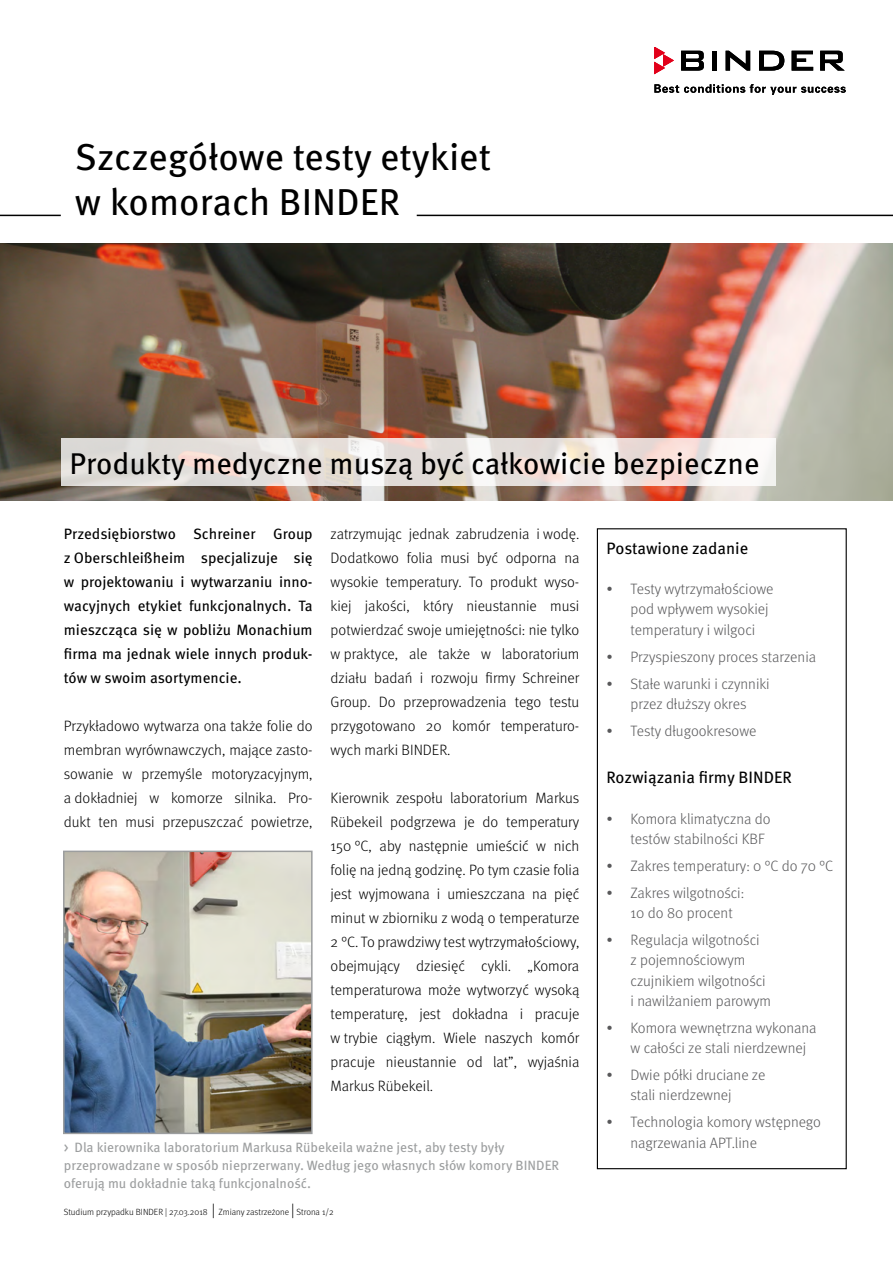
<style>
.page{position:relative;width:893px;height:1263px;background:#fff}
.page>*{position:absolute;margin:0;border:0;box-sizing:border-box;transform-origin:0 0}
.t1{font:37.5px/45px "Meta Pro";color:#000}
.BU{font:30px "Meta Pro";color:#000}
.rechte_Box{font:16.5px "Meta Pro";color:#000}
.Fließtext{font:300 15px/24px "Meta Pro";color:#000;text-align:justify}
.t2{font:300 15px/20.2px "Meta Pro";color:#58585a}
.Fließtext-2{font:15px/24px "Meta Pro";color:#000;text-align:justify}
.BU-2{font:13.5px/18px "Meta Pro";letter-spacing:-.005em;color:#9c9e9f}
.t3{font:300 9px "Meta Pro";color:#000}
.s1{font-size:15px}
</style>
<div class="page">
<svg style="left:654px;top:84px;width:192px;height:11px"></svg>
<svg style="left:681px;top:51px;width:23px;height:20px"></svg>
<div style="left:712px;top:51px;width:5px;height:20px;background:#000"></div>
<svg style="left:726px;top:51px;width:24px;height:20px"></svg>
<svg style="left:759px;top:51px;width:25px;height:20px"></svg>
<svg style="left:792px;top:51px;width:21px;height:20px"></svg>
<svg style="left:820px;top:51px;width:25px;height:20px"></svg>
<svg style="left:654px;top:47px;width:19px;height:27px"></svg>
<img style="left:0;top:243px;width:893px;height:258px">
<div style="left:597px;top:528px;width:250px;height:641px;border:1px solid #000"></div>
<hr style="left:0;top:215px;width:61px;height:1px;background:#000">
<hr style="left:417px;top:215px;width:476px;height:1px;background:#000">
<img style="left:66px;top:853px;width:244px;height:278px">
<div style="left:63px;top:850px;width:250px;height:284px;border:2px solid #9c9e9f"></div>
<svg style="left:61px;top:439px;width:714px;height:47px"></svg>
<p class="t1" style="left:75px;top:132px;width:418px">Szczegółowe testy etykiet w komorach BINDER</p>
<p class="BU" style="left:69px;top:441px;width:692px">Produkty medyczne muszą być całkowicie bezpieczne</p>
<p class="Fließtext-2" style="left:64px;top:521px;width:250px">Przedsiębiorstwo Schreiner Group z Oberschleißheim specjalizuje się w projektowaniu i wytwarzaniu inno&shy;wacyjnych etykiet funkcjonalnych. Ta mieszcząca się w pobliżu Monachium firma ma jednak wiele innych produk&shy;tów w swoim asortymencie.</p>
<p class="Fließtext" style="left:64px;top:713px;width:250px">Przykładowo wytwarza ona także folie do membran wyrównawczych, mające zasto&shy;sowanie w przemyśle motoryzacyjnym, a dokładniej w komorze silnika. Pro&shy;dukt ten musi przepuszczać powietrze,</p>
<p class="Fließtext" style="left:331px;top:521px;width:250px">zatrzymując jednak zabrudzenia i wodę.<br>Dodatkowo folia musi być odporna na wysokie temperatury. To produkt wyso&shy;kiej jakości, który nieustannie musi potwierdzać swoje umiejętności: nie tylko w praktyce, ale także w laboratorium działu badań i rozwoju firmy Schreiner Group. Do przeprowadzenia tego testu przygotowano 20 komór temperaturo&shy;wych marki BINDER.</p>
<p class="Fließtext" style="left:331px;top:785px;width:250px">Kierownik zespołu laboratorium Markus Rübekeil podgrzewa je do temperatury 150 °C, aby następnie umieścić w nich folię na jedną godzinę. Po tym czasie folia jest wyjmowana i umieszczana na pięć minut w zbiorniku z wodą o temperaturze 2 °C. To prawdziwy test wytrzymałościowy, obejmujący dziesięć cykli. „Komora temperaturowa może wytworzyć wysoką temperaturę, jest dokładna i pracuje w trybie ciągłym. Wiele naszych komór pracuje nieustannie od lat”, wyjaśnia Markus Rübekeil.</p>
<p class="BU-2" style="left:64px;top:1137px;width:497px">&gt; Dla kierownika laboratorium Markusa Rübekeila ważne jest, aby testy były przeprowadzane w sposób nieprzerwany. Według jego własnych słów komory BINDER oferują mu dokładnie taką funkcjonalność.</p>
<p class="t3" style="left:64px;top:1205px;width:271px">Studium przypadku BINDER | 27.03.2018 <span class="s1">|</span> Zmiany zastrzeżone <span class="s1">|</span> Strona 1/2</p>
<p class="rechte_Box" style="left:606px;top:535px;width:143px">Postawione zadanie</p>
<p class="t2" style="left:630px;top:578px;width:145px;text-indent:-24px">• Testy wytrzymałościowe pod wpływem wysokiej temperatury i wilgoci</p>
<p class="t2" style="left:606px;top:645px;width:211px">• Przyspieszony proces starzenia</p>
<p class="t2" style="left:606px;top:672px;width:165px;text-align:center">• Stałe warunki i czynniki przez dłuższy okres</p>
<p class="t2" style="left:606px;top:720px;width:151px">• Testy długookresowe</p>
<p class="rechte_Box" style="left:606px;top:765px;width:187px">Rozwiązania firmy BINDER</p>
<p class="t2" style="left:630px;top:807px;width:142px;text-indent:-24px">• Komora klimatyczna do testów stabilności KBF</p>
<p class="t2" style="left:606px;top:855px;width:228px">• Zakres temperatury: 0 °C do 70 °C</p>
<p class="t2" style="left:630px;top:882px;width:115px;text-indent:-24px">• Zakres wilgotności:<br>10 do 80 procent</p>
<p class="t2" style="left:630px;top:929px;width:142px;text-indent:-24px">• Regulacja wilgotności<br>z pojemnościowym czujnikiem wilgotności i nawilżaniem parowym</p>
<p class="t2" style="left:630px;top:1017px;width:188px;text-indent:-24px">• Komora wewnętrzna wykonana w całości ze stali nierdzewnej</p>
<p class="t2" style="left:630px;top:1064px;width:136px;text-indent:-24px">• Dwie półki druciane ze stali nierdzewnej</p>
<p class="t2" style="left:630px;top:1111px;width:192px;text-indent:-24px">• Technologia komory wstępnego nagrzewania APT.line</p>
</div>
